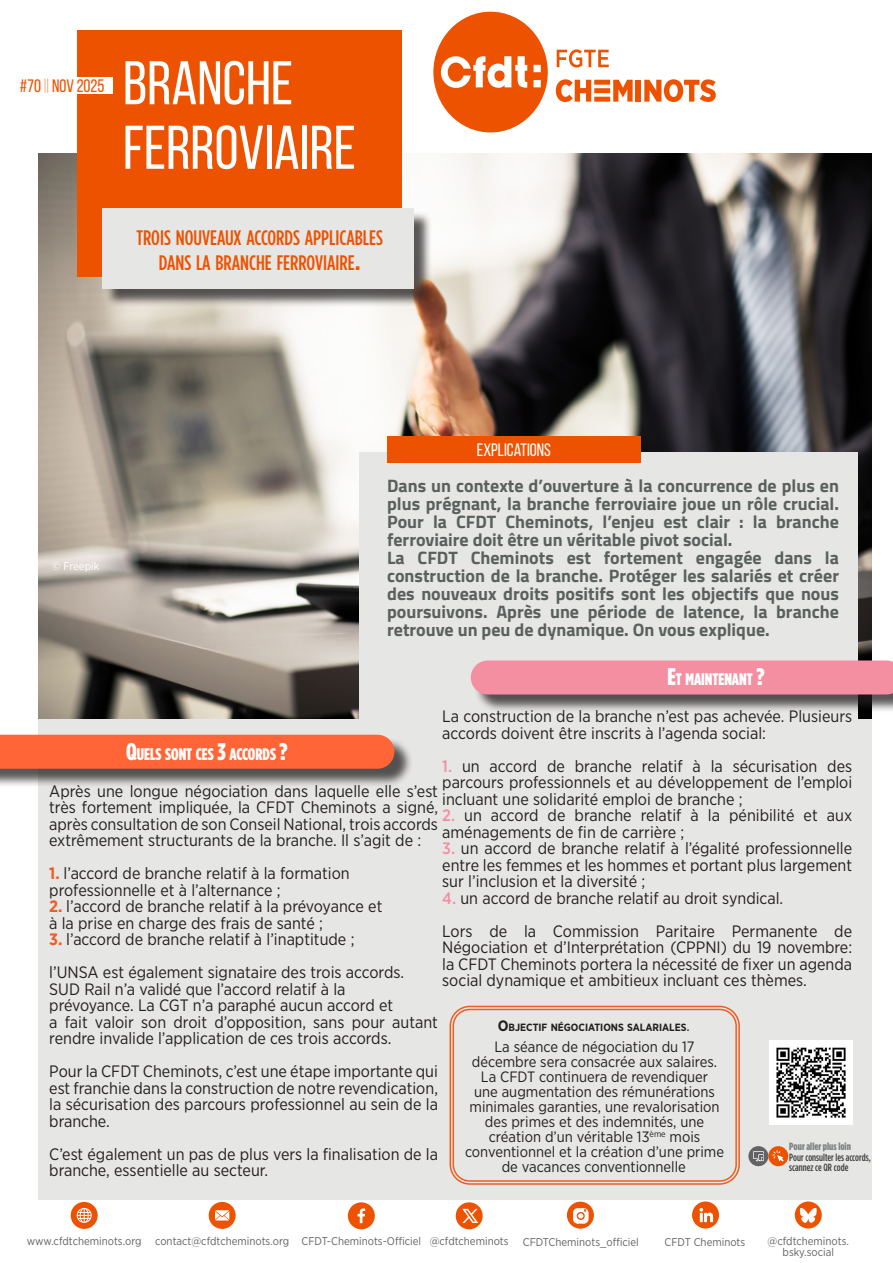
<style>
.page{position:relative;width:893px;height:1263px;background:#fff}
.page>*{position:absolute;margin:0;border:0;box-sizing:border-box;transform-origin:0 0}
.Header_Bebas_60_White{font:61.5px/64.5px "Bebas Neue";color:#fff}
.Content_Titillium_9_SBold_White{font:500 21px/25.5px "Gotham Condensed";color:#ed5200;text-align:center}
.Content_Titillium_18_Gray{font:700 18px/18px "Titillium Web";color:#5a605e;text-align:justify}
.Small_Header_15_Blue{font:18px "Bebas Neue";color:#ed5200}
.Small_Header_12_C_White{font:18px "Bebas Neue";color:#fff}
.t1{font:900 16.8px "Gotham Condensed";color:#fff}
.t2{font:16.5px/16.5px "Gotham Narrow";color:#231f20;text-align:justify}
.t3{font:15px/15px "Gotham Narrow";color:#231f20;text-align:center}
.Style_de_paragraphe_1{font:11.25px/11.2px "Gotham Narrow";color:#636366;text-align:center}
.t4{font:11.25px "Gotham Narrow";color:#fff}
.Evidence{font:500 10.5px/10.5px "Gotham Condensed";color:#3e3e3f}
.t5{font:700 10.5px "Gotham Narrow";color:#231f20}
.Evidence-2{font:900 10.5px "Gotham Condensed";color:#808285}
.s1{font-size:30px}
.s2{font-size:24px}
.s3{font-weight:500;color:#f48fa1}
.s4{font-weight:700;color:#ee5d22}
.s5{font-size:15px}
.s6{font-weight:400;font-size:15px}
</style>
<div class="page">
<div style="left:38px;top:604px;width:833px;height:595px;background:#e6e6e4"></div>
<img style="left:38px;top:154px;width:833px;height:565px">
<div style="left:359px;top:453px;width:499px;height:573px;background:#e6e6e4"></div>
<div style="left:77px;top:30px;width:325px;height:246px;background:#ed5200"></div>
<div style="left:71px;top:77px;width:42px;height:17px;background:#fff"></div>
<div style="left:387px;top:436px;width:254px;height:27px;background:#ed5200"></div>
<svg style="left:557px;top:49px;width:52px;height:18px"></svg>
<svg style="left:556px;top:79px;width:77px;height:23px"></svg>
<div style="left:636px;top:80px;width:5px;height:22px;background:#ed5200"></div>
<svg style="left:644px;top:79px;width:72px;height:23px"></svg>
<div style="left:433px;top:12px;width:115px;height:120px;background:#ed5200;border-radius:50%"></div>
<svg style="left:440px;top:56px;width:87px;height:32px"></svg>
<svg style="left:533px;top:65px;width:8px;height:7px"></svg>
<svg style="left:533px;top:80px;width:8px;height:7px"></svg>
<div style="left:105px;top:211px;width:327px;height:97px;background:#231f20;opacity:.75"></div>
<div style="left:102px;top:209px;width:312px;height:80px;background:#e6e6e4"></div>
<div style="left:71px;top:1202px;width:27px;height:27px;background:#ed5200;border-radius:50%"></div>
<svg style="left:77px;top:1208px;width:15px;height:15px"></svg>
<div style="left:209px;top:1202px;width:27px;height:27px;background:#ed5200;border-radius:50%"></div>
<svg style="left:215px;top:1210px;width:14px;height:10px"></svg>
<div style="left:348px;top:1202px;width:27px;height:27px;background:#ed5200;border-radius:50%"></div>
<svg style="left:357px;top:1208px;width:8px;height:15px"></svg>
<div style="left:567px;top:1202px;width:27px;height:27px;background:#ed5200;border-radius:50%"></div>
<svg style="left:573px;top:1208px;width:16px;height:16px"></svg>
<div style="left:456px;top:1202px;width:27px;height:27px;background:#ed5200;border-radius:50%"></div>
<svg style="left:462px;top:1209px;width:16px;height:14px"></svg>
<div style="left:692px;top:1201px;width:27px;height:27px;background:#ed5200;border-radius:50%"></div>
<svg style="left:699px;top:1208px;width:14px;height:14px"></svg>
<div style="left:795px;top:1201px;width:27px;height:27px;background:#ed5200;border-radius:50%"></div>
<svg style="left:800px;top:1208px;width:17px;height:15px"></svg>
<div style="left:0;top:737px;width:413px;height:50px;background:#231f20;opacity:.75"></div>
<div style="left:0;top:735px;width:394px;height:34px;background:#ff6536"></div>
<div style="left:474px;top:663px;width:419px;height:50px;background:#231f20;opacity:.75"></div>
<div style="left:471px;top:660px;width:422px;height:34px;background:#f48fa1"></div>
<img style="left:770px;top:1041px;width:83px;height:83px">
<div style="left:748px;top:1146px;width:20px;height:20px;background:#636366;border-radius:50%"></div>
<div style="left:768px;top:1146px;width:20px;height:20px;background:#ed5200;border-radius:50%"></div>
<svg style="left:772px;top:1150px;width:12px;height:11px"></svg>
<svg style="left:753px;top:1151px;width:11px;height:10px"></svg>
<div style="left:450px;top:1006px;width:290px;height:179px;border:1px solid #ee5d22;border-radius:20px"></div>
<div style="left:453px;top:1009px;width:284px;height:173px;border:1px solid #ee5d22;border-radius:16px"></div>
<p class="Small_Header_15_Blue" style="left:20px;top:76px;width:86px">#70 || NOV 2025</p>
<p class="Header_Bebas_60_White" style="left:123px;top:50px;width:234px">BRANCHE<br>FERROVIAIRE</p>
<p class="Content_Titillium_9_SBold_White" style="left:136px;top:225px;width:248px">TROIS NOUVEAUX ACCORDS APPLICABLES<br>DANS LA BRANCHE FERROVIAIRE<span class="s1">.</span></p>
<p class="t4" style="left:52px;top:559px;width:49px">© Freepik</p>
<p class="Small_Header_12_C_White" style="left:477px;top:440px;width:76px">EXPLICATIONS</p>
<p class="Content_Titillium_18_Gray" style="left:387px;top:476px;width:453px">Dans un contexte d’ouverture à la concurrence de plus en plus prégnant, la branche ferroviaire joue un rôle crucial.<br>Pour la CFDT Cheminots, l’enjeu est clair : la branche ferroviaire doit être un véritable pivot social.</p>
<p class="Content_Titillium_18_Gray" style="left:387px;top:548px;width:453px">La CFDT Cheminots est fortement engagée dans la construction de la branche. Protéger les salariés et créer des nouveaux droits positifs sont les objectifs que nous poursuivons. Après une période de latence, la branche retrouve un peu de dynamique. On vous explique.</p>
<p class="t1" style="left:667px;top:669px;width:99px"><span class="s2">E</span>T MAINTENANT <span class="s2">?</span></p>
<p class="t2" style="left:442px;top:708px;width:411px">La construction de la branche n’est pas achevée. Plusieurs accords doivent être inscrits à l’agenda social:</p>
<p class="t2" style="left:442px;top:757px;width:411px"><span class="s3">1.</span> un accord de branche relatif à la sécurisation des parcours professionnels et au développement de l’emploi incluant une solidarité emploi de branche ;</p>
<p class="t2" style="left:442px;top:807px;width:411px"><span class="s3">2.</span> un accord de branche relatif à la pénibilité et aux aménagements de fin de carrière ;</p>
<p class="t2" style="left:442px;top:840px;width:411px"><span class="s3">3.</span> un accord de branche relatif à l’égalité professionnelle entre les femmes et les hommes et portant plus largement sur l’inclusion et la diversité ;</p>
<p class="t2" style="left:442px;top:889px;width:343px"><span class="s3">4.</span> un accord de branche relatif au droit syndical.</p>
<p class="t2" style="left:442px;top:922px;width:411px">Lors de la Commission Paritaire Permanente de Négociation et d’Interprétation (CPPNI) du 19 novembre: la CFDT Cheminots portera la nécessité de fixer un agenda social dynamique et ambitieux incluant ces thèmes.</p>
<p class="t1" style="left:126px;top:744px;width:163px"><span class="s2">Q</span>UELS SONT CES <span class="s2">3</span> ACCORDS <span class="s2">?</span></p>
<p class="t2" style="left:49px;top:782px;width:390px">Après une longue négociation dans laquelle elle s’est très fortement impliquée, la CFDT Cheminots a signé, après consultation de son Conseil National, trois accords extrêmement structurants de la branche. Il s’agit de :</p>
<p class="t2" style="left:49px;top:865px;width:302px"><span class="s4">1.</span> l’accord de branche relatif à la formation</p>
<p class="t2" style="left:49px;top:881px;width:233px">professionnelle et à l’alternance ;</p>
<p class="t2" style="left:49px;top:898px;width:335px"><span class="s4">2.</span> l’accord de branche relatif à la prévoyance et</p>
<p class="t2" style="left:49px;top:914px;width:275px">à la prise en charge des frais de santé ;</p>
<p class="t2" style="left:49px;top:931px;width:307px"><span class="s4">3.</span> l’accord de branche relatif à l’inaptitude ;</p>
<p class="t2" style="left:49px;top:964px;width:356px">l’UNSA est également signataire des trois accords.</p>
<p class="t2" style="left:49px;top:980px;width:298px">SUD Rail n’a validé que l’accord relatif à la</p>
<p class="t2" style="left:49px;top:997px;width:345px">prévoyance. La CGT n’a paraphé aucun accord et</p>
<p class="t2" style="left:49px;top:1013px;width:390px">a fait valoir son droit d’opposition, sans pour autant rendre invalide l’application de ces trois accords.</p>
<p class="t2" style="left:49px;top:1063px;width:390px">Pour la CFDT Cheminots, c’est une étape importante qui est franchie dans la construction de notre revendication, la sécurisation des parcours professionnel au sein de la branche.</p>
<p class="t2" style="left:49px;top:1145px;width:390px">C’est également un pas de plus vers la finalisation de la branche, essentielle au secteur.</p>
<p class="t5" style="left:498px;top:1020px;width:194px"><span class="s5">O</span>BJECTIF NÉGOCIATIONS SALARIALES<span class="s6">.</span></p>
<p class="t3" style="left:470px;top:1039px;width:251px">La séance de négociation du 17 décembre sera consacrée aux salaires.<br>La CFDT continuera de revendiquer une augmentation des rémunérations minimales garanties, une revalorisation</p>
<p class="t3" style="left:465px;top:1114px;width:261px">des primes et des indemnités, une création d’un véritable 13<sup>ème</sup> mois conventionnel et la création d’une prime de vacances conventionnelle</p>
<p class="Evidence-2" style="left:789px;top:1140px;width:63px">Pour aller plus loin</p>
<p class="Evidence" style="left:789px;top:1152px;width:83px">Pour consulter les accords, scannez ce QR code</p>
<p class="Style_de_paragraphe_1" style="left:27px;top:1235px;width:116px">www.cfdtcheminots.org</p>
<p class="Style_de_paragraphe_1" style="left:155px;top:1235px;width:135px">contact@cfdtcheminots.org</p>
<p class="Style_de_paragraphe_1" style="left:302px;top:1235px;width:121px">CFDT-Cheminots-Officiel</p>
<p class="Style_de_paragraphe_1" style="left:430px;top:1235px;width:80px">@cfdtcheminots</p>
<p class="Style_de_paragraphe_1" style="left:523px;top:1236px;width:118px">CFDTCheminots_officiel</p>
<p class="Style_de_paragraphe_1" style="left:664px;top:1236px;width:82px">CFDT Cheminots</p>
<p class="Style_de_paragraphe_1" style="left:767px;top:1235px;width:83px">@cfdtcheminots. bsky.social</p>
</div>
